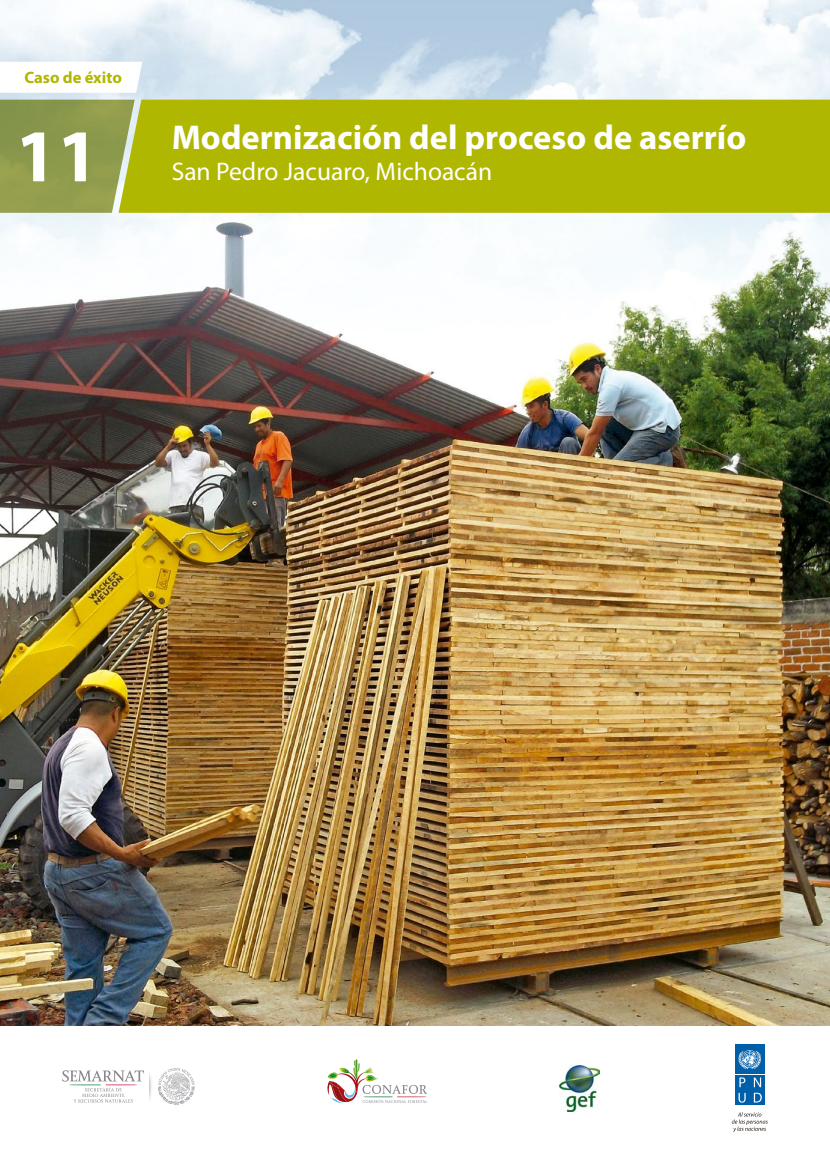
<style>
.page{position:relative;width:830px;height:1149px;background:#fff}
.page>*{position:absolute;margin:0;border:0;box-sizing:border-box;transform-origin:0 0}
.t1{font:700 75px "Myriad Pro";color:#fff}
.t2{font:700 34.5px "Myriad Pro";color:#fff}
.t3{font:25.5px "Myriad Pro";color:#fff}
.t4{font:700 16.5px "Myriad Pro";color:#b0b700}
</style>
<div class="page">
<img style="left:0;top:0;width:829px;height:1026px">
<div style="left:135px;top:100px;width:694px;height:113px;background:#b0b700"></div>
<svg style="left:0;top:100px;width:135px;height:113px;background:#939f50"></svg>
<svg style="left:0;top:62px;width:142px;height:31px"></svg>
<svg style="left:327px;top:1059px;width:100px;height:44px"></svg>
<svg style="left:158px;top:1067px;width:37px;height:37px"></svg>
<img style="left:149px;top:1073px;width:3px;height:27px">
<svg style="left:62px;top:1070px;width:82px;height:32px"></svg>
<img style="left:559px;top:1065px;width:40px;height:46px">
<svg style="left:731px;top:1112px;width:36px;height:19px"></svg>
<div style="left:734px;top:1074px;width:15px;height:15px;background:#005fa9"></div>
<svg style="left:739px;top:1077px;width:6px;height:9px"></svg>
<svg style="left:749px;top:1075px;width:15px;height:14px"></svg>
<svg style="left:753px;top:1077px;width:7px;height:9px"></svg>
<svg style="left:735px;top:1090px;width:14px;height:14px"></svg>
<svg style="left:738px;top:1092px;width:7px;height:10px"></svg>
<svg style="left:749px;top:1090px;width:15px;height:14px"></svg>
<svg style="left:753px;top:1092px;width:8px;height:10px"></svg>
<div style="left:734px;top:1043px;width:30px;height:30px;background:#005fa9"></div>
<svg style="left:738px;top:1050px;width:22px;height:18px"></svg>
<p class="t4" style="left:24px;top:66px;width:99px">Caso de éxito</p>
<h1 class="t1" style="left:15px;top:107px;width:85px">11</h1>
<p class="t2" style="left:171px;top:115px;width:576px">Modernización del proceso de aserrío</p>
<p class="t3" style="left:171px;top:155px;width:322px">San Pedro Jacuaro, Michoacán</p>
</div>
